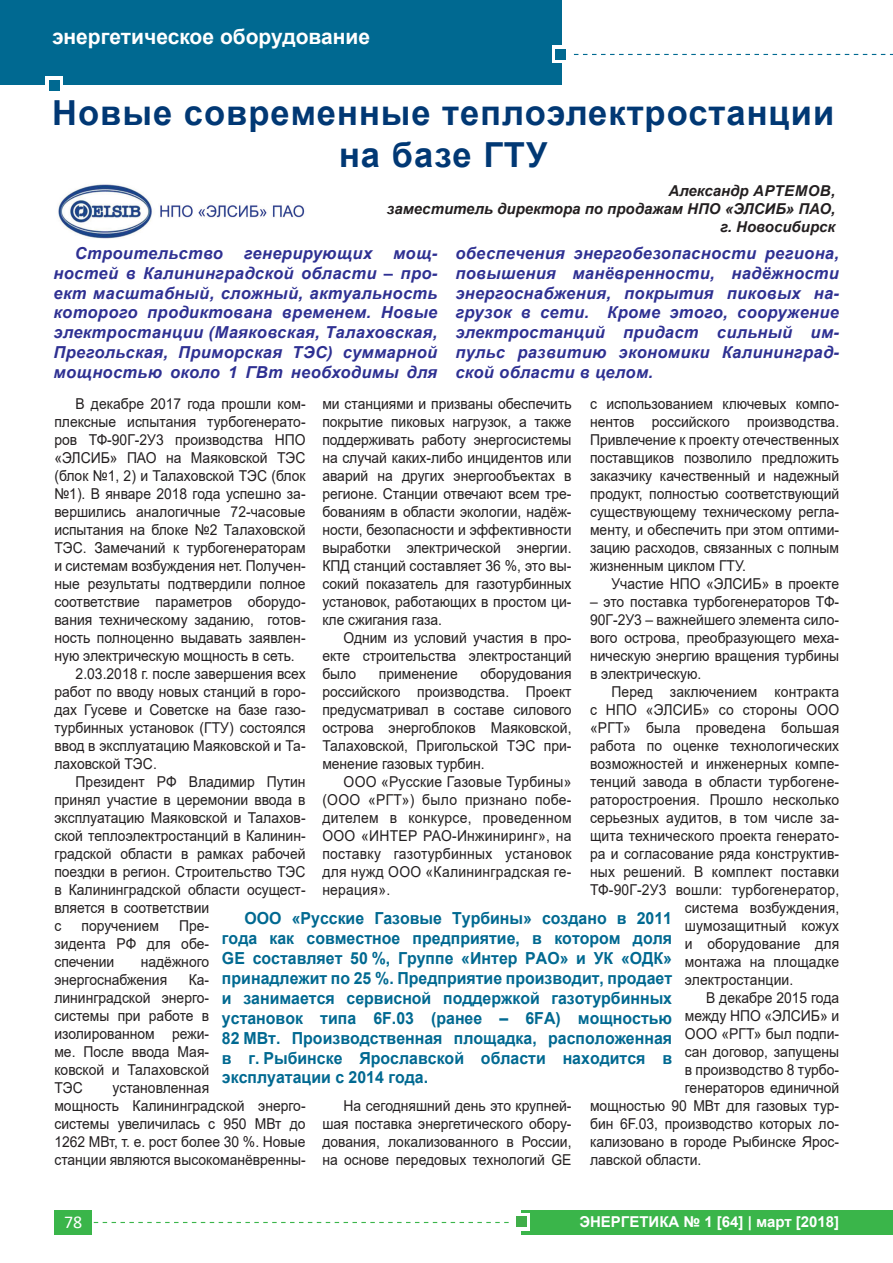
<style>
.page{position:relative;width:893px;height:1263px;background:#fff}
.page>*{position:absolute;margin:0;border:0;box-sizing:border-box;transform-origin:0 0}
.t1{font:700 34.5px/42px "Arial";letter-spacing:.03em;color:#013874;text-align:center}
.t2{font:700 21px "Arial";color:#fff}
.t3{font:18px "Calibri";color:#fff}
.t4{font:700 16.65px/20px "Arial";color:#006991;text-align:justify;scale:.96 1}
.t5{font:italic 700 16.5px/19.8px "Arial";letter-spacing:.02em;color:#2e3092;text-align:justify}
.t6{font:15px/18px "Arial";color:#231f20;text-align:justify;scale:.93 1}
.t7{font:italic 700 15px/18px "Arial";color:#231f20;text-align:right}
.t8{font:700 15px "Arial";color:#fff}
.s1{font-family:"Arial";font-size:15px}
</style>
<div class="page">
<div style="left:0;top:0;width:561px;height:85px;background:#006991"></div>
<svg style="left:573px;top:54px;width:320px;height:1px"></svg>
<div style="left:45px;top:76px;width:18px;height:18px;background:#fff"></div>
<div style="left:49px;top:80px;width:11px;height:11px;background:#006991"></div>
<div style="left:552px;top:46px;width:17px;height:17px;background:#fff"></div>
<div style="left:555px;top:49px;width:11px;height:11px;background:#006991"></div>
<div style="left:521px;top:1210px;width:372px;height:24px;background:#3ab54a"></div>
<div style="left:54px;top:1210px;width:38px;height:24px;background:#3ab54a"></div>
<svg style="left:93px;top:1222px;width:416px;height:1px"></svg>
<div style="left:512px;top:1213px;width:18px;height:18px;background:#fff"></div>
<div style="left:516px;top:1216px;width:11px;height:11px;background:#40ae49"></div>
<img style="left:58px;top:184px;width:247px;height:55px">
<h2 class="t2" style="left:52px;top:22px;width:320px">энергетическое оборудование</h2>
<h1 class="t1" style="left:52px;top:93px;width:784px">Новые современные теплоэлектростанции на базе ГТУ</h1>
<p class="t7" style="left:387px;top:182px;width:450px">Александр АРТЕМОВ,<br>заместитель директора по продажам НПО «ЭЛСИБ» ПАО, г. Новосибирск</p>
<p class="t5" style="left:54px;top:244px;width:385px;text-indent:339px">мощ&shy;ностей в Калининградской области – про&shy;ект масштабный, сложный, актуальность которого продиктована временем. Новые электростанции (Маяковская, Талаховская, Прегольская, Приморская ТЭС) суммарной мощностью около 1 ГВт необходимы для</p>
<p class="t5" style="left:455px;top:244px;width:385px">обеспечения энергобезопасности региона, повышения манёвренности, надёжности энергоснабжения, покрытия пиковых на&shy;грузок в сети. Кроме этого, сооружение электростанций придаст сильный им&shy;пульс развитию экономики Калининград&shy;ской области в целом.</p>
<p class="t6" style="left:322px;top:394px;width:270px">ми станциями и призваны обеспечить покрытие пиковых нагрузок, а также поддерживать работу энергосистемы на случай каких-либо инцидентов или аварий на других энергообъектах в регионе. Станции отвечают всем тре&shy;бованиям в области экологии, надёж&shy;ности, безопасности и эффективности выработки электрической энергии.<br>КПД станций составляет 36 %, это вы&shy;сокий показатель для газотурбинных установок, работающих в простом ци&shy;кле сжигания газа.</p>
<p class="t6" style="left:322px;top:628px;width:269px;text-indent:21px">Одним из условий участия в про&shy;екте строительства электростанций было</p>
<p class="t5" style="left:75px;top:244px;width:150px">Строительство</p>
<p class="t5" style="left:244px;top:244px;width:130px">генерирующих</p>
<p class="t6" style="left:76px;top:394px;width:249px">В декабре 2017 года прошли ком-</p>
<p class="t6" style="left:54px;top:412px;width:272px">плексные испытания турбогенерато-</p>
<p class="t6" style="left:54px;top:430px;width:272px">ров ТФ-90Г-2У3 производства НПО</p>
<p class="t6" style="left:54px;top:448px;width:272px">«ЭЛСИБ» ПАО на Маяковской ТЭС</p>
<p class="t6" style="left:54px;top:466px;width:272px">(блок №1, 2) и Талаховской ТЭС (блок</p>
<p class="t6" style="left:54px;top:484px;width:272px">№1). В январе 2018 года успешно за-</p>
<p class="t6" style="left:54px;top:502px;width:272px">вершились аналогичные 72-часовые</p>
<p class="t6" style="left:54px;top:520px;width:272px">испытания на блоке №2 Талаховской</p>
<p class="t6" style="left:54px;top:538px;width:272px">ТЭС. Замечаний к турбогенераторам</p>
<p class="t6" style="left:54px;top:556px;width:272px">и системам возбуждения нет. Получен-</p>
<p class="t6" style="left:54px;top:574px;width:272px">ные результаты подтвердили полное</p>
<p class="t6" style="left:54px;top:592px;width:272px">соответствие параметров оборудо-</p>
<p class="t6" style="left:54px;top:610px;width:272px">вания техническому заданию, готов-</p>
<p class="t6" style="left:54px;top:628px;width:272px">ность полноценно выдавать заявлен-</p>
<p class="t6" style="left:54px;top:646px;width:260px">ную электрическую мощность в сеть.</p>
<p class="t6" style="left:76px;top:664px;width:249px">2.03.2018 г. после завершения всех</p>
<p class="t6" style="left:54px;top:682px;width:272px">работ по вводу новых станций в горо-</p>
<p class="t6" style="left:54px;top:700px;width:272px">дах Гусеве и Советске на базе газо-</p>
<p class="t6" style="left:54px;top:718px;width:272px">турбинных установок (ГТУ) состоялся</p>
<p class="t6" style="left:54px;top:736px;width:272px">ввод в эксплуатацию Маяковской и Та-</p>
<p class="t6" style="left:54px;top:754px;width:112px">лаховской ТЭС.</p>
<p class="t6" style="left:76px;top:772px;width:249px">Президент РФ Владимир Путин</p>
<p class="t6" style="left:54px;top:790px;width:272px">принял участие в церемонии ввода в</p>
<p class="t6" style="left:54px;top:808px;width:272px">эксплуатацию Маяковской и Талахов-</p>
<p class="t6" style="left:54px;top:826px;width:272px">ской теплоэлектростанций в Калинин-</p>
<p class="t6" style="left:54px;top:844px;width:272px">градской области в рамках рабочей</p>
<p class="t6" style="left:54px;top:862px;width:272px">поездки в регион. Строительство ТЭС</p>
<p class="t6" style="left:54px;top:880px;width:272px">в Калининградской области осущест-</p>
<p class="t6" style="left:54px;top:898px;width:168px">вляется в соответствии</p>
<p class="t6" style="left:54px;top:916px;width:9px">с</p>
<p class="t6" style="left:82px;top:916px;width:85px">поручением</p>
<p class="t6" style="left:590px;top:394px;width:269px">с использованием ключевых компо&shy;нентов российского производства.<br>Привлечение к проекту отечественных поставщиков позволило предложить заказчику качественный и надежный продукт, полностью соответствующий существующему техническому регла&shy;менту, и обеспечить при этом оптими&shy;зацию расходов, связанных с полным жизненным циклом ГТУ.</p>
<p class="t6" style="left:611px;top:574px;width:246px">Участие НПО «ЭЛСИБ» в проекте</p>
<p class="t6" style="left:590px;top:592px;width:269px">– это поставка турбогенераторов ТФ-90Г-2У3 – важнейшего элемента сило&shy;вого острова, преобразующего меха&shy;ническую энергию вращения турбины в электрическую.</p>
<p class="t6" style="left:611px;top:682px;width:246px">Перед заключением контракта</p>
<p class="t6" style="left:590px;top:700px;width:269px">с НПО «ЭЛСИБ» со стороны ООО</p>
<p class="t6" style="left:590px;top:718px;width:269px">«РГТ» была проведена большая</p>
<p class="t6" style="left:590px;top:736px;width:269px">работа по оценке технологических</p>
<p class="t6" style="left:590px;top:754px;width:269px">возможностей и инженерных компе-</p>
<p class="t6" style="left:590px;top:772px;width:269px">тенций завода в области турбогене-</p>
<p class="t6" style="left:590px;top:790px;width:269px">раторостроения. Прошло несколько</p>
<p class="t6" style="left:590px;top:808px;width:269px">серьезных аудитов, в том числе за-</p>
<p class="t6" style="left:590px;top:826px;width:269px">щита технического проекта генерато-</p>
<p class="t6" style="left:590px;top:844px;width:269px">ра и согласование ряда конструктив-</p>
<p class="t6" style="left:590px;top:862px;width:269px">ных решений. В комплект поставки</p>
<p class="t6" style="left:590px;top:880px;width:269px">ТФ-90Г-2У3 вошли: турбогенератор,</p>
<p class="t6" style="left:685px;top:898px;width:167px">система возбуждения,</p>
<p class="t6" style="left:685px;top:916px;width:167px">шумозащитный кожух</p>
<p class="t6" style="left:685px;top:934px;width:167px">и оборудование для</p>
<p class="t6" style="left:685px;top:952px;width:167px">монтажа на площадке</p>
<p class="t6" style="left:685px;top:970px;width:118px">электростанции.</p>
<p class="t6" style="left:706px;top:988px;width:145px">В декабре 2015 года</p>
<p class="t6" style="left:685px;top:1006px;width:167px">между НПО «ЭЛСИБ» и</p>
<p class="t6" style="left:685px;top:1024px;width:167px">ООО «РГТ» был подпи-</p>
<p class="t6" style="left:685px;top:1042px;width:167px">сан договор, запущены</p>
<p class="t6" style="left:685px;top:1060px;width:167px">в производство 8 турбо-</p>
<p class="t6" style="left:685px;top:1078px;width:167px">генераторов единичной</p>
<p class="t6" style="left:590px;top:1096px;width:269px">мощностью 90 МВт для газовых тур-</p>
<p class="t6" style="left:590px;top:1114px;width:269px">бин 6F.03, производство которых ло-</p>
<p class="t6" style="left:590px;top:1132px;width:269px">кализовано в городе Рыбинске Ярос-</p>
<p class="t6" style="left:590px;top:1150px;width:121px">лавской области.</p>
<p class="t6" style="left:322px;top:664px;width:269px;text-indent:158px">оборудования российского производства. Проект предусматривал в составе силового острова энергоблоков Маяковской, Талаховской, Пригольской ТЭС при&shy;менение газовых турбин.</p>
<p class="t6" style="left:322px;top:772px;width:270px;text-indent:21px">ООО «Русские Газовые Турбины» (ООО «РГТ») было признано побе&shy;дителем в конкурсе, проведенном ООО «ИНТЕР РАО-Инжиниринг», на поставку газотурбинных установок для нужд ООО «Калининградская ге&shy;нерация».</p>
<p class="t6" style="left:379px;top:664px;width:86px">применение</p>
<p class="t4" style="left:222px;top:908px;width:470px;text-indent:23px">ООО «Русские Газовые Турбины» создано в 2011 года как совместное предприятие, в котором доля GE составляет 50 %, Группе «Интер РАО» и УК «ОДК» принадлежит по 25 %. Предприятие производит, продает и занимается сервисной поддержкой газотурбинных установок типа 6F.03 (ранее – 6FA) мощностью 82 МВт. Производственная площадка, расположенная в г. Рыбинске Ярославской области находится в эксплуатации с 2014 года.</p>
<p class="t6" style="left:54px;top:916px;width:168px;text-indent:125px">Пре&shy;зидента РФ для обе&shy;спечении</p>
<p class="t6" style="left:54px;top:952px;width:168px;text-indent:86px">надёжного энергоснабжения</p>
<p class="t6" style="left:54px;top:970px;width:168px;text-indent:134px">Ка&shy;лининградской энерго&shy;системы при работе в изолированном режи&shy;ме. После ввода Мая&shy;ковской и Талаховской ТЭС</p>
<p class="t6" style="left:54px;top:1078px;width:272px;text-align:left;text-indent:58px">установленная<br>мощность Калининградской энерго&shy;системы увеличилась с 950 МВт до<br>1262 МВт, т. е. рост более 30 %. Новые станции являются высокоманёвренны-</p>
<p class="t6" style="left:322px;top:1096px;width:269px;text-indent:21px">На сегодняшний день это крупней&shy;шая поставка энергетического обору&shy;дования, локализованного в России, на основе передовых технологий GE</p>
<p class="t3" style="left:64px;top:1209px;width:20px">78<span class="s1">78</span></p>
<p class="t8" style="left:579px;top:1211px;width:261px">ЭНЕРГЕТИКА № 1 [64] | март [2018]</p>
</div>
